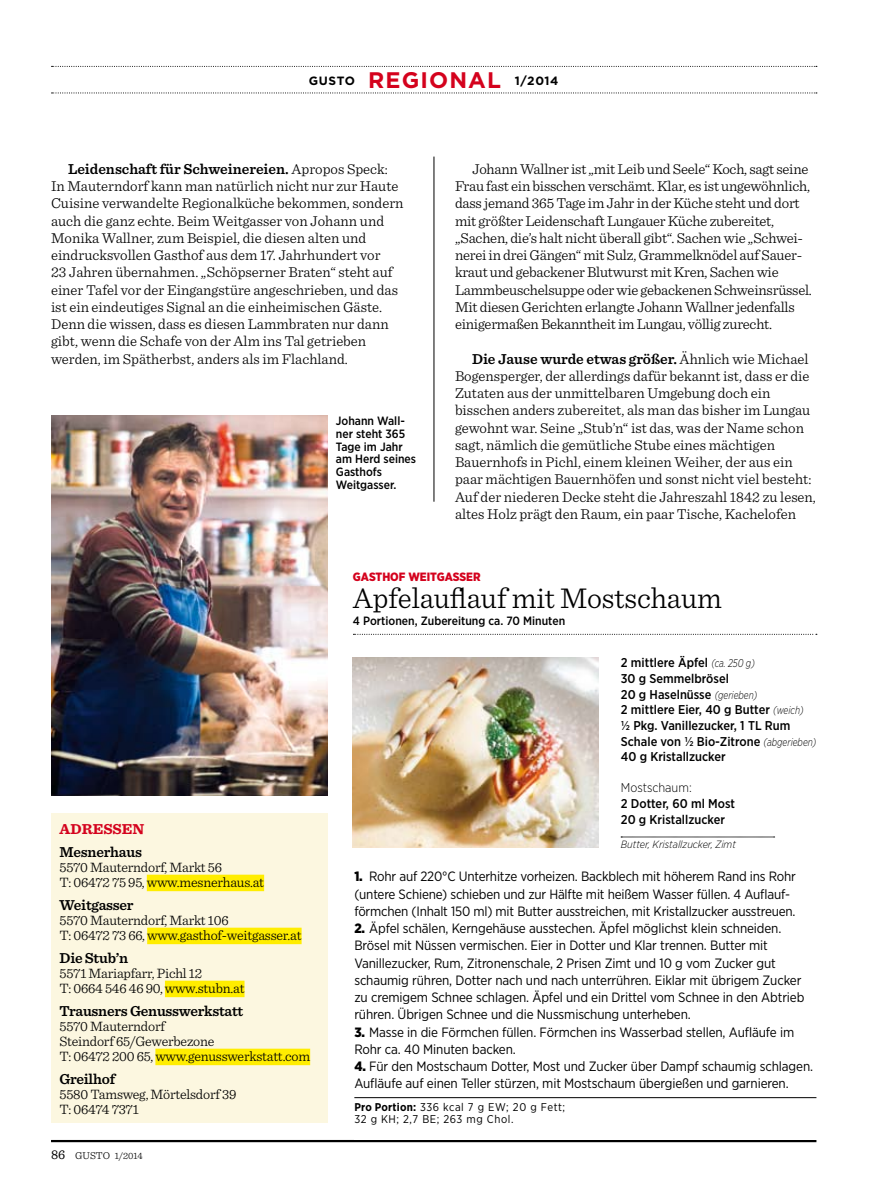
<style>
.page{position:relative;width:893px;height:1191px;background:#fff}
.page>*{position:absolute;margin:0;border:0;box-sizing:border-box;transform-origin:0 0}
.t1{font:300 30px "Sentinel";letter-spacing:-.005em;color:#000}
.t2{font:300 15px/17.2px "Sentinel";color:#000}
.t3{font:600 15px "Sentinel";letter-spacing:-.015em;color:#000}
.t4{font:700 15px "Sentinel";color:#d4021d}
.t5{font:300 14.25px/15px "Sentinel";letter-spacing:-.015em;color:#000}
.t6{font:13.5px/17.2px "Gotham Narrow";letter-spacing:-.01em;color:#000}
.t7{font:500 12.75px/15.6px "Gotham Narrow";color:#000}
.t8{font:300 12.75px "Gotham Narrow";color:#000}
.t9{font:500 12px/12.8px "Gotham Narrow";color:#000}
.t10{font:700 12px "Gotham";letter-spacing:.05em;color:#000}
.t11{font:900 12px "Gotham Narrow";color:#d4021d}
.t12{font:11.25px/12px "Gotham Narrow";letter-spacing:.05em;color:#000}
.t13{font:italic 300 10.5px "Gotham Narrow";color:#000}
.t14{font:300 9.75px "Sentinel";color:#000}
.s1{font-size:22.5px;color:#d4021d}
.s2{font-weight:600}
.s3{font-weight:400;font-size:13.5px}
.s4{font-size:10.5px}
.s5{font-weight:300;font-style:italic;font-size:11.25px}
.s6{font-weight:900}
.s7{font-weight:700}
</style>
<div class="page">
<hr style="left:434px;top:157px;width:1px;height:345px;background:#000">
<svg style="left:52px;top:66px;width:765px;height:1px"></svg>
<svg style="left:52px;top:92px;width:765px;height:1px"></svg>
<hr style="left:51px;top:1140px;width:765px;height:2px;background:#000">
<hr style="left:354px;top:1097px;width:462px;height:1px;background:#000">
<svg style="left:353px;top:634px;width:464px;height:1px"></svg>
<svg style="left:621px;top:836px;width:154px;height:1px"></svg>
<img style="left:353px;top:657px;width:245px;height:190px">
<img style="left:51px;top:415px;width:276px;height:380px">
<div style="left:51px;top:814px;width:276px;height:309px;background:#fcf7e0"></div>
<div style="left:147px;top:874px;width:117px;height:17px;background:#ffed00"></div>
<div style="left:147px;top:927px;width:155px;height:17px;background:#ffed00"></div>
<div style="left:165px;top:980px;width:80px;height:17px;background:#ffed00"></div>
<div style="left:155px;top:1048px;width:155px;height:17px;background:#ffed00"></div>
<p class="t10" style="left:309px;top:73px;width:251px">GUSTO <span class="s1">REGIONAL</span> 1/2014</p>
<p class="t2" style="left:51px;top:159px;width:354px;text-indent:17px"><span class="s2">Leidenschaft für Schweinereien.</span> Apropos Speck:<br>In Mauterndorf kann man natürlich nicht nur zur Haute Cuisine verwandelte Regionalküche bekommen, sondern auch die ganz echte. Beim Weitgasser von Johann und Monika Wallner, zum Beispiel, die diesen alten und eindrucksvollen Gasthof aus dem 17. Jahrhundert vor<br>23 Jahren übernahmen. „Schöpserner Braten“ steht auf einer Tafel vor der Eingangstüre angeschrieben, und das ist ein eindeutiges Signal an die einheimischen Gäste.<br>Denn die wissen, dass es diesen Lammbraten nur dann gibt, wenn die Schafe von der Alm ins Tal getrieben werden, im Spätherbst, anders als im Flachland.</p>
<p class="t9" style="left:336px;top:414px;width:82px">Johann Wall&shy;ner steht 365<br>Tage im Jahr am Herd seines<br>Gasthofs<br>Weitgasser.</p>
<p class="t2" style="left:455px;top:159px;width:358px;text-indent:17px">Johann Wallner ist „mit Leib und Seele“ Koch, sagt seine Frau fast ein bisschen verschämt. Klar, es ist ungewöhnlich, dass jemand 365 Tage im Jahr in der Küche steht und dort mit größter Leidenschaft Lungauer Küche zubereitet, „Sachen, die’s halt nicht überall gibt“. Sachen wie „Schwei&shy;nerei in drei Gängen“ mit Sulz, Grammelknödel auf Sauer&shy;kraut und gebackener Blutwurst mit Kren, Sachen wie Lammbeuschelsuppe oder wie gebackenen Schweinsrüssel.<br>Mit diesen Gerichten erlangte Johann Wallner jedenfalls einigermaßen Bekanntheit im Lungau, völlig zurecht.</p>
<p class="t2" style="left:455px;top:349px;width:362px;text-indent:17px"><span class="s2">Die Jause wurde etwas größer.</span> Ähnlich wie Michael Bogensperger, der allerdings dafür bekannt ist, dass er die Zutaten aus der unmittelbaren Umgebung doch ein bisschen anders zubereitet, als man das bisher im Lungau gewohnt war. Seine „Stub’n“ ist das, was der Name schon sagt, nämlich die gemütliche Stube eines mächtigen Bauernhofs in Pichl, einem kleinen Weiher, der aus ein paar mächtigen Bauernhöfen und sonst nicht viel besteht:<br>Auf der niederen Decke steht die Jahreszahl 1842 zu lesen, altes Holz prägt den Raum, ein paar Tische, Kachelofen</p>
<p class="t4" style="left:60px;top:817px;width:86px">ADRESSEN</p>
<p class="t3" style="left:60px;top:841px;width:84px">Mesnerhaus</p>
<p class="t5" style="left:60px;top:859px;width:206px">5570 Mauterndorf, Markt 56<br>T: 06472 75 95, www.mesnerhaus.at</p>
<p class="t3" style="left:60px;top:893px;width:76px">Weitgasser</p>
<p class="t5" style="left:60px;top:912px;width:244px">5570 Mauterndorf, Markt 106<br>T: 06472 73 66, www.gasthof-weitgasser.at</p>
<p class="t3" style="left:60px;top:946px;width:70px">Die Stub’n</p>
<p class="t5" style="left:60px;top:965px;width:186px">5571 Mariapfarr, Pichl 12<br>T: 0664 546 46 90, www.stubn.at</p>
<p class="t3" style="left:60px;top:999px;width:185px">Trausners Genusswerkstatt</p>
<p class="t5" style="left:60px;top:1018px;width:252px">5570 Mauterndorf<br>Steindorf 65/Gewerbezone<br>T: 06472 200 65, www.genusswerkstatt.com</p>
<p class="t3" style="left:60px;top:1067px;width:57px">Greilhof</p>
<p class="t5" style="left:60px;top:1086px;width:178px">5580 Tamsweg, Mörtelsdorf 39<br>T: 06474 7371</p>
<p class="t14" style="left:51px;top:1148px;width:93px"><span class="s3">86</span> <span class="s4">GUSTO</span> 1/2014</p>
<p class="t11" style="left:353px;top:568px;width:129px">GASTHOF WEITGASSER</p>
<h1 class="t1" style="left:353px;top:575px;width:370px">Apfelauflauf mit Mostschaum</h1>
<p class="t9" style="left:353px;top:614px;width:214px">4 Portionen, Zubereitung ca. 70 Minuten</p>
<p class="t7" style="left:621px;top:655px;width:197px">2 mittlere Äpfel <span class="s5">(ca. 250 g)<br></span>30 g Semmelbrösel<br>20 g Haselnüsse <span class="s5">(gerieben)<br></span>2 mittlere Eier, 40 g Butter <span class="s5">(weich)<br></span>½ Pkg. Vanillezucker, 1 TL Rum<br>Schale von ½ Bio-Zitrone <span class="s5">(abgerieben)<br></span>40 g Kristallzucker</p>
<p class="t8" style="left:621px;top:780px;width:72px">Mostschaum:</p>
<p class="t7" style="left:621px;top:795px;width:116px">2 Dotter, 60 ml Most<br>20 g Kristallzucker</p>
<p class="t13" style="left:621px;top:837px;width:117px">Butter, Kristallzucker, Zimt</p>
<p class="t6" style="left:354px;top:867px;width:443px"><span class="s6">1.</span> Rohr auf 220°C Unterhitze vorheizen. Backblech mit höherem Rand ins Rohr (untere Schiene) schieben und zur Hälfte mit heißem Wasser füllen. 4 Auflauf&shy;förmchen (Inhalt 150 ml) mit Butter ausstreichen, mit Kristallzucker ausstreuen.</p>
<p class="t6" style="left:354px;top:919px;width:452px"><span class="s6">2.</span> Äpfel schälen, Kerngehäuse ausstechen. Äpfel möglichst klein schneiden.<br>Brösel mit Nüssen vermischen. Eier in Dotter und Klar trennen. Butter mit Vanillezucker, Rum, Zitronenschale, 2 Prisen Zimt und 10 g vom Zucker gut schaumig rühren, Dotter nach und nach unterrühren. Eiklar mit übrigem Zucker zu cremigem Schnee schlagen. Äpfel und ein Drittel vom Schnee in den Abtrieb rühren. Übrigen Schnee und die Nussmischung unterheben.</p>
<p class="t6" style="left:354px;top:1023px;width:441px"><span class="s6">3.</span> Masse in die Förmchen füllen. Förmchen ins Wasserbad stellen, Aufläufe im<br>Rohr ca. 40 Minuten backen.</p>
<p class="t6" style="left:354px;top:1057px;width:460px"><span class="s6">4.</span> Für den Mostschaum Dotter, Most und Zucker über Dampf schaumig schlagen.<br>Aufläufe auf einen Teller stürzen, mit Mostschaum übergießen und garnieren.</p>
<p class="t12" style="left:354px;top:1100px;width:212px"><span class="s7">Pro Portion:</span> 336 kcal 7 g EW; 20 g Fett;<br>32 g KH; 2,7 BE; 263 mg Chol.</p>
</div>
